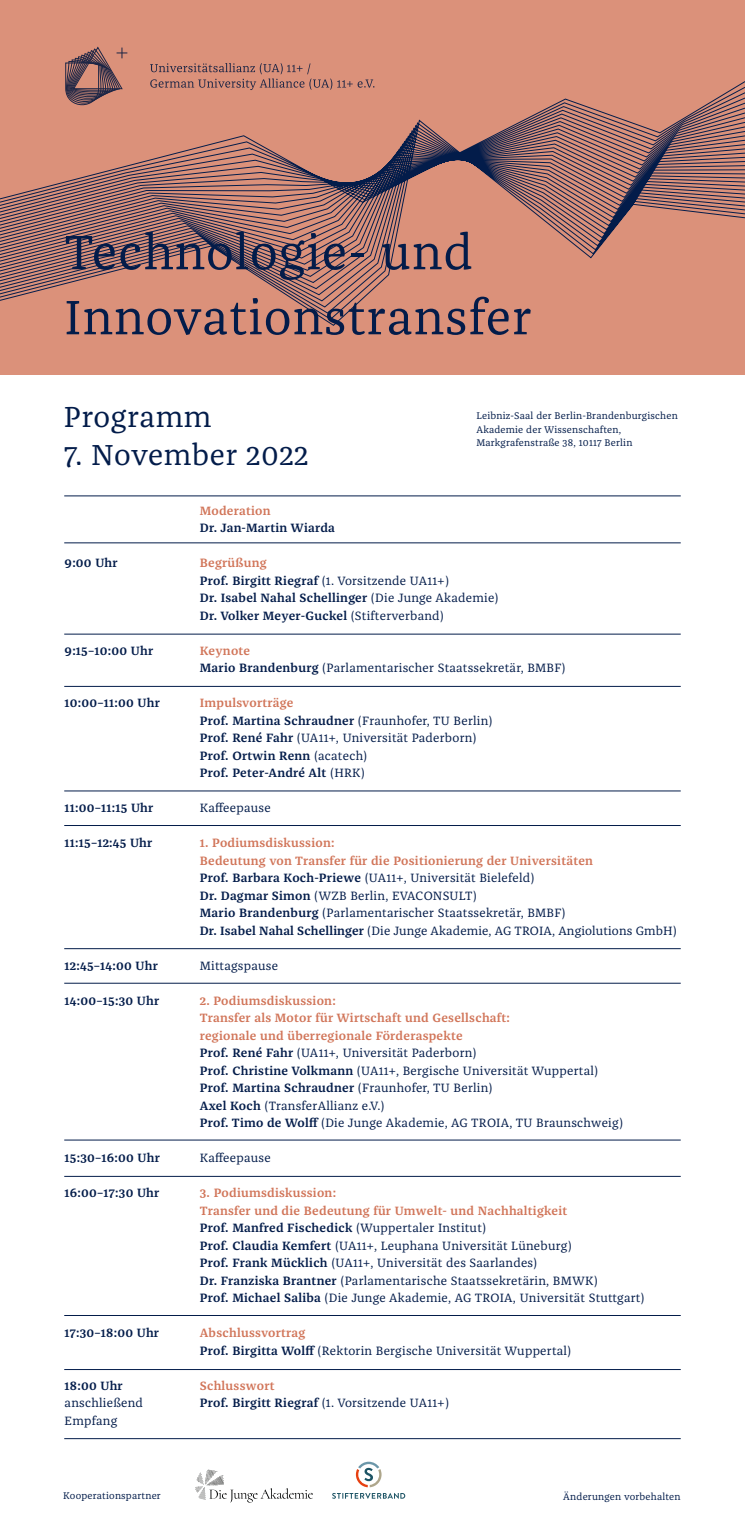
<style>
.page{position:relative;width:745px;height:1524px;background:#fff}
.page>*{position:absolute;margin:0;border:0;box-sizing:border-box;transform-origin:0 0}
.t1{font:50px/65px "Franziska Pro";letter-spacing:.02em;color:#031c4a}
.t2{font:30px "Franziska Pro";letter-spacing:.02em;color:#031c4a}
.t3{font:12.5px/17.5px "Franziska Pro";letter-spacing:.02em;color:#031c4a}
.t4{font:600 12.5px/17.5px "Franziska Pro";letter-spacing:.02em;color:#031c4a}
.t5{font:600 12.5px "Franziska Pro";letter-spacing:.02em;color:#d17559}
.t6{font:10px/13.8px "Franziska Pro";letter-spacing:.02em;color:#031c4a}
.s1{color:#d17559}
.s2{font-weight:400}
.s3{font-weight:600;color:#d17559}
.s4{font-weight:600}
</style>
<div class="page">
<div style="left:0;top:0;width:744px;height:375px;background:#db917a"></div>
<svg style="left:0;top:81px;width:744px;height:245px"></svg>
<svg style="left:150px;top:63px;width:224px;height:27px"></svg>
<svg style="left:65px;top:47px;width:62px;height:63px"></svg>
<svg style="left:332px;top:1493px;width:73px;height:5px"></svg>
<svg style="left:355px;top:1461px;width:26px;height:26px"></svg>
<svg style="left:195px;top:1469px;width:118px;height:33px"></svg>
<hr style="left:64px;top:543px;width:616px;height:1px;background:#031c4a">
<hr style="left:64px;top:496px;width:616px;height:1px;background:#031c4a">
<hr style="left:64px;top:634px;width:616px;height:1px;background:#031c4a">
<hr style="left:64px;top:686px;width:616px;height:1px;background:#031c4a">
<hr style="left:64px;top:825px;width:616px;height:1px;background:#031c4a">
<hr style="left:64px;top:948px;width:616px;height:1px;background:#031c4a">
<hr style="left:64px;top:1176px;width:616px;height:1px;background:#031c4a">
<hr style="left:64px;top:1140px;width:616px;height:1px;background:#031c4a">
<hr style="left:64px;top:1438px;width:616px;height:1px;background:#031c4a">
<hr style="left:64px;top:1315px;width:616px;height:1px;background:#031c4a">
<hr style="left:64px;top:1369px;width:616px;height:1px;background:#031c4a">
<hr style="left:64px;top:983px;width:616px;height:1px;background:#031c4a">
<hr style="left:64px;top:791px;width:616px;height:1px;background:#031c4a">
<h1 class="t1" style="left:64px;top:220px;width:468px">Technologie- und<br>Innovationstransfer</h1>
<h2 class="t2" style="left:64px;top:398px;width:149px">Programm</h2>
<h2 class="t2" style="left:64px;top:436px;width:246px">7. November 2022</h2>
<p class="t5" style="left:200px;top:502px;width:72px">Moderation</p>
<p class="t4" style="left:200px;top:519px;width:137px">Dr. Jan-Martin Wiarda</p>
<p class="t6" style="left:476px;top:408px;width:203px">Leibniz-Saal der Berlin-Brandenburgischen<br>Akademie der Wissenschaften,<br>Markgrafenstraße 38, 10117 Berlin</p>
<p class="t4" style="left:65px;top:554px;width:55px">9:00 Uhr</p>
<p class="t4" style="left:200px;top:554px;width:300px"><span class="s1">Begrüßung<br></span>Prof. Birgitt Riegraf <span class="s2">(1. Vorsitzende UA11+)<br></span>Dr. Isabel Nahal Schellinger <span class="s2">(Die Junge Akademie)<br></span>Dr. Volker Meyer-Guckel <span class="s2">(Stifterverband)</span></p>
<p class="t4" style="left:65px;top:641px;width:90px">9:15–10:00 Uhr</p>
<p class="t3" style="left:200px;top:641px;width:367px"><span class="s3">Keynote<br></span><span class="s4">Mario Brandenburg</span> (Parlamentarischer Staatssekretär, BMBF)</p>
<p class="t4" style="left:65px;top:694px;width:97px">10:00–11:00 Uhr</p>
<p class="t4" style="left:200px;top:694px;width:294px"><span class="s1">Impulsvorträge<br></span>Prof. Martina Schraudner <span class="s2">(Fraunhofer, TU Berlin)<br></span>Prof. René Fahr <span class="s2">(UA11+, Universität Paderborn)<br></span>Prof. Ortwin Renn <span class="s2">(acatech)<br></span>Prof. Peter-André Alt <span class="s2">(HRK)</span></p>
<p class="t4" style="left:65px;top:799px;width:90px">11:00–11:15 Uhr</p>
<p class="t3" style="left:200px;top:799px;width:72px">Kaffeepause</p>
<p class="t4" style="left:65px;top:834px;width:89px">11:15–12:45 Uhr</p>
<p class="t3" style="left:200px;top:834px;width:478px"><span class="s3">1. Podiumsdiskussion:<br>Bedeutung von Transfer für die Positionierung der Universitäten<br></span><span class="s4">Prof. Barbara Koch-Priewe</span> (UA11+, Universität Bielefeld)<br><span class="s4">Dr. Dagmar Simon</span> (WZB Berlin, EVACONSULT)<br><span class="s4">Mario Brandenburg</span> (Parlamentarischer Staatssekretär, BMBF)<br><span class="s4">Dr. Isabel Nahal Schellinger</span> (Die Junge Akademie, AG TROIA, Angiolutions GmbH)</p>
<p class="t4" style="left:65px;top:956px;width:95px">12:45–14:00 Uhr</p>
<p class="t3" style="left:200px;top:956px;width:80px">Mittagspause</p>
<p class="t4" style="left:65px;top:991px;width:96px">14:00–15:30 Uhr</p>
<p class="t3" style="left:200px;top:991px;width:424px"><span class="s3">2. Podiumsdiskussion:<br>Transfer als Motor für Wirtschaft und Gesellschaft:<br>regionale und überregionale Förderaspekte<br></span><span class="s4">Prof. René Fahr</span> (UA11+, Universität Paderborn)<br><span class="s4">Prof. Christine Volkmann</span> (UA11+, Bergische Universität Wuppertal)<br><span class="s4">Prof. Martina Schraudner</span> (Fraunhofer, TU Berlin)<br><span class="s4">Axel Koch</span> (TransferAllianz e.V.)<br><span class="s4">Prof. Timo de Wolff</span> (Die Junge Akademie, AG TROIA, TU Braunschweig)</p>
<p class="t4" style="left:65px;top:1149px;width:97px">15:30–16:00 Uhr</p>
<p class="t3" style="left:200px;top:1149px;width:72px">Kaffeepause</p>
<p class="t4" style="left:65px;top:1184px;width:96px">16:00–17:30 Uhr</p>
<p class="t3" style="left:200px;top:1184px;width:446px"><span class="s3">3. Podiumsdiskussion:<br>Transfer und die Bedeutung für Umwelt- und Nachhaltigkeit<br></span><span class="s4">Prof. Manfred Fischedick</span> (Wuppertaler Institut)<br><span class="s4">Prof. Claudia Kemfert</span> (UA11+, Leuphana Universität Lüneburg)<br><span class="s4">Prof. Frank Mücklich</span> (UA11+, Universität des Saarlandes)<br><span class="s4">Dr. Franziska Brantner</span> (Parlamentarische Staatssekretärin, BMWK)<br><span class="s4">Prof. Michael Saliba</span> (Die Junge Akademie, AG TROIA, Universität Stuttgart)</p>
<p class="t4" style="left:65px;top:1324px;width:96px">17:30–18:00 Uhr</p>
<p class="t3" style="left:200px;top:1324px;width:373px"><span class="s3">Abschlussvortrag<br></span><span class="s4">Prof. Birgitta Wolff</span> (Rektorin Bergische Universität Wuppertal)</p>
<p class="t4" style="left:65px;top:1376px;width:60px">18:00 Uhr</p>
<p class="t5" style="left:200px;top:1377px;width:76px">Schlusswort</p>
<p class="t3" style="left:65px;top:1394px;width:80px">anschließend</p>
<p class="t3" style="left:200px;top:1394px;width:251px"><span class="s4">Prof. Birgitt Riegraf</span> (1. Vorsitzende UA11+)</p>
<p class="t3" style="left:65px;top:1411px;width:54px">Empfang</p>
<p class="t6" style="left:63px;top:1488px;width:99px">Kooperationspartner</p>
<p class="t6" style="left:563px;top:1489px;width:119px">Änderungen vorbehalten</p>
</div>
